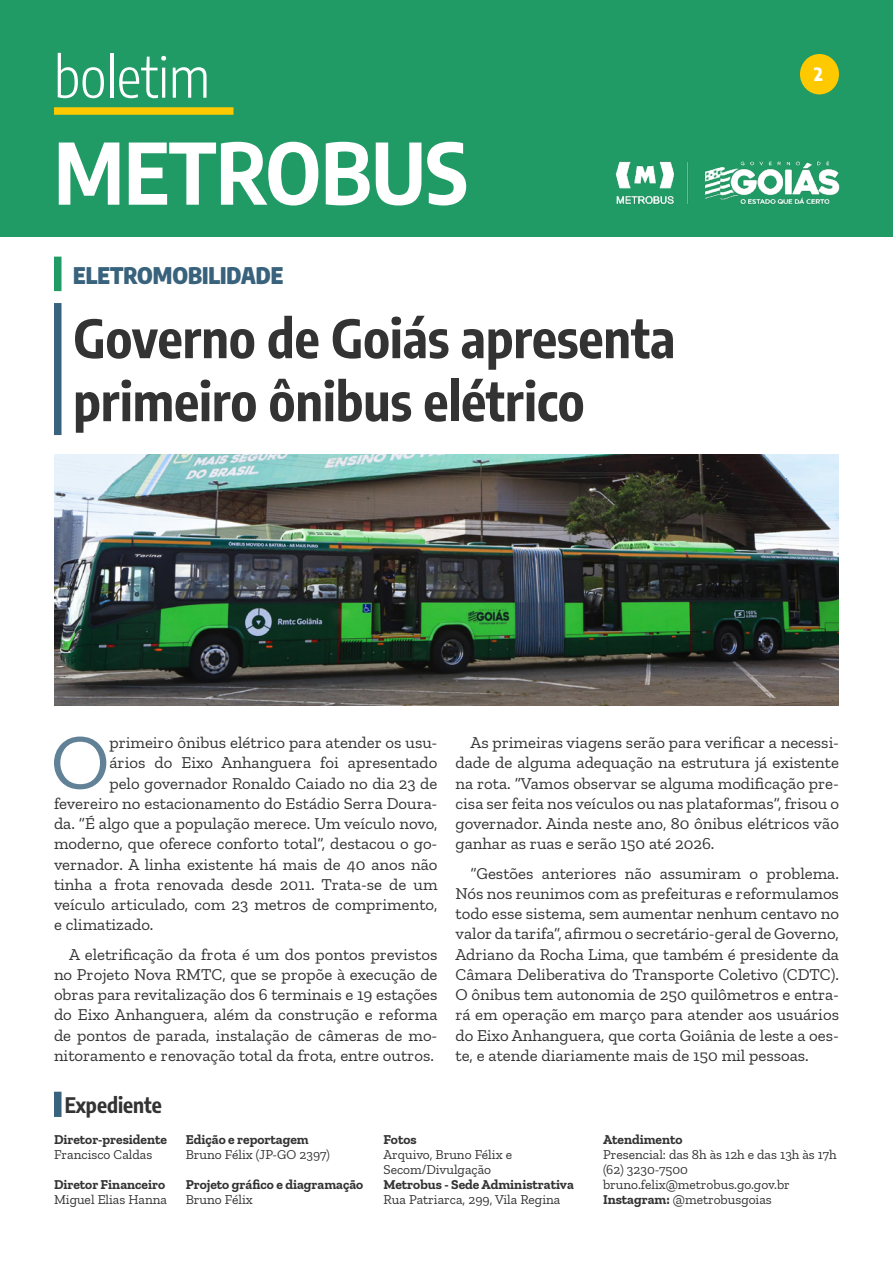
<style>
.page{position:relative;width:893px;height:1263px;background:#fff}
.page>*{position:absolute;margin:0;border:0;box-sizing:border-box;transform-origin:0 0}
.t1{font:700 84px "Encode Sans Condensed";color:#fff}
.t2{font:78.75px "Zilla Slab";color:#618196}
.t3{font:300 55.5px "Encode Sans Condensed";color:#fff}
.t4{font:700 52.5px/63px "Encode Sans Condensed";color:#333}
.t5{font:900 22.5px "Encode Sans Condensed";color:#39627c}
.t6{font:700 21px "Encode Sans Condensed";color:#333}
.t7{font:800 18px "Encode Sans Condensed";color:#fff}
.t8{font:16.5px/20.2px "Zilla Slab";color:#333;text-align:justify}
.t9{font:13.5px/15px "Zilla Slab";color:#333}
.t10{font:700 13.5px "Zilla Slab";color:#333}
.s1{font-weight:700}
</style>
<div class="page">
<div style="left:0;top:0;width:893px;height:236px;background:#219b66"></div>
<div style="left:54px;top:107px;width:179px;height:8px;background:#ffc900"></div>
<img style="left:615px;top:161px;width:225px;height:44px">
<div style="left:54px;top:1092px;width:8px;height:25px;background:#39627c"></div>
<div style="left:800px;top:54px;width:39px;height:40px;background:#ffc900;border-radius:50%"></div>
<div style="left:54px;top:303px;width:8px;height:132px;background:#39627c"></div>
<div style="left:54px;top:257px;width:8px;height:34px;background:#219b66"></div>
<img style="left:54px;top:454px;width:785px;height:252px">
<p class="t3" style="left:54px;top:39px;width:157px">boletim</p>
<p class="t1" style="left:54px;top:110px;width:415px">METROBUS</p>
<p class="t5" style="left:73px;top:258px;width:212px">ELETROMOBILIDADE</p>
<p class="t4" style="left:73px;top:304px;width:604px">Governo de Goiás apresenta primeiro ônibus elétrico</p>
<p class="t7" style="left:814px;top:60px;width:10px">2</p>
<p class="t2" style="left:51px;top:719px;width:60px">O</p>
<p class="t8" style="left:109px;top:732px;width:329px">primeiro ônibus elétrico para atender os usu-</p>
<p class="t8" style="left:109px;top:753px;width:329px">ários do Eixo Anhanguera foi apresentado</p>
<p class="t8" style="left:109px;top:773px;width:329px">pelo governador Ronaldo Caiado no dia 23 de</p>
<p class="t8" style="left:54px;top:793px;width:385px">fevereiro no estacionamento do Estádio Serra Doura-</p>
<p class="t8" style="left:54px;top:813px;width:385px">da. “É algo que a população merece. Um veículo novo,</p>
<p class="t8" style="left:54px;top:834px;width:385px">moderno, que oferece conforto total”, destacou o go-</p>
<p class="t8" style="left:54px;top:854px;width:385px">vernador. A linha existente há mais de 40 anos não</p>
<p class="t8" style="left:54px;top:874px;width:385px">tinha a frota renovada desde 2011. Trata-se de um</p>
<p class="t8" style="left:54px;top:894px;width:385px">veículo articulado, com 23 metros de comprimento,</p>
<p class="t8" style="left:54px;top:915px;width:101px">e climatizado.</p>
<p class="t8" style="left:54px;top:944px;width:385px;text-indent:15px">A eletrificação da frota é um dos pontos previstos no Projeto Nova RMTC, que se propõe à execução de obras para revitalização dos 6 terminais e 19 estações do Eixo Anhanguera, além da construção e reforma de pontos de parada, instalação de câmeras de mo&shy;nitoramento e renovação total da frota, entre outros.</p>
<p class="t8" style="left:455px;top:732px;width:385px;text-indent:15px">As primeiras viagens serão para verificar a necessi&shy;dade de alguma adequação na estrutura já existente na rota. “Vamos observar se alguma modificação pre&shy;cisa ser feita nos veículos ou nas plataformas”, frisou o governador. Ainda neste ano, 80 ônibus elétricos vão ganhar as ruas e serão 150 até 2026.</p>
<p class="t8" style="left:455px;top:863px;width:385px;text-indent:15px">“Gestões anteriores não assumiram o problema.<br>Nós nos reunimos com as prefeituras e reformulamos todo esse sistema, sem aumentar nenhum centavo no valor da tarifa”, afirmou o secretário-geral de Governo, Adriano da Rocha Lima, que também é presidente da Câmara Deliberativa do Transporte Coletivo (CDTC).<br>O ônibus tem autonomia de 250 quilômetros e entra&shy;rá em operação em março para atender aos usuários do Eixo Anhanguera, que corta Goiânia de leste a oes&shy;te, e atende diariamente mais de 150 mil pessoas.</p>
<p class="t6" style="left:65px;top:1089px;width:98px">Expediente</p>
<p class="t10" style="left:54px;top:1131px;width:115px">Diretor-presidente</p>
<p class="t9" style="left:54px;top:1147px;width:100px">Francisco Caldas</p>
<p class="t10" style="left:54px;top:1176px;width:113px">Diretor Financeiro</p>
<p class="t9" style="left:54px;top:1192px;width:115px">Miguel Elias Hanna</p>
<p class="t10" style="left:186px;top:1131px;width:124px">Edição e reportagem</p>
<p class="t9" style="left:186px;top:1147px;width:146px">Bruno Félix (JP-GO 2397)</p>
<p class="t10" style="left:186px;top:1176px;width:179px">Projeto gráfico e diagramação</p>
<p class="t9" style="left:186px;top:1192px;width:69px">Bruno Félix</p>
<p class="t10" style="left:383px;top:1131px;width:35px">Fotos</p>
<p class="t9" style="left:383px;top:1147px;width:130px">Arquivo, Bruno Félix e<br>Secom/Divulgação</p>
<p class="t10" style="left:383px;top:1176px;width:192px">Metrobus - Sede Administrativa</p>
<p class="t9" style="left:383px;top:1192px;width:178px">Rua Patriarca, 299, Vila Regina</p>
<p class="t10" style="left:603px;top:1131px;width:81px">Atendimento</p>
<p class="t9" style="left:603px;top:1147px;width:235px">Presencial: das 8h às 12h e das 13h às 17h</p>
<p class="t9" style="left:603px;top:1162px;width:86px">(62) 3230-7500</p>
<p class="t9" style="left:603px;top:1177px;width:188px">bruno.felix@metrobus.go.gov.br</p>
<p class="t9" style="left:603px;top:1192px;width:170px"><span class="s1">Instagram:</span> @metrobusgoias</p>
</div>
